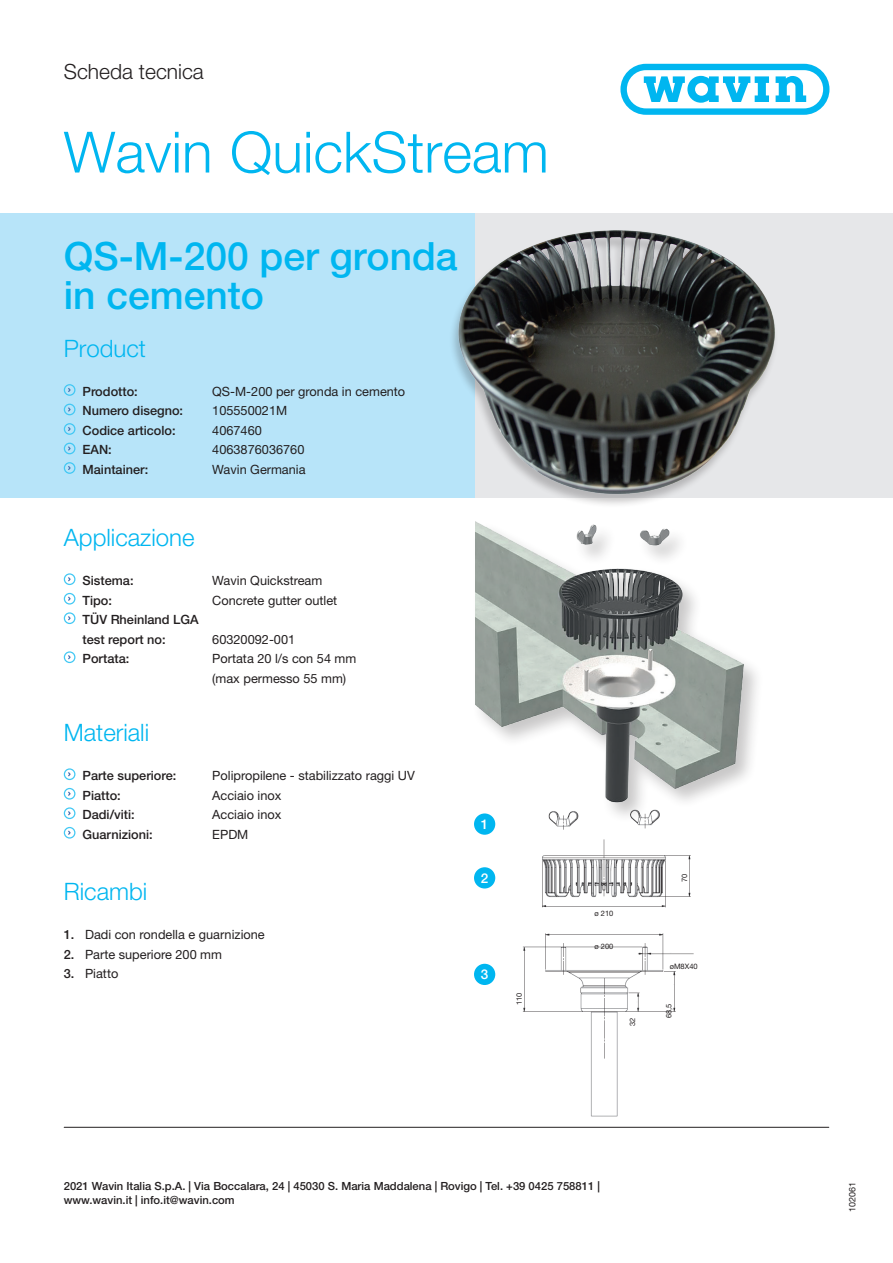
<style>
.page{position:relative;width:893px;height:1263px;background:#fff}
.page>*{position:absolute;margin:0;border:0;box-sizing:border-box;transform-origin:0 0}
.t1{font:300 57px "Helvetica Neue LT Std";color:#00b6f0}
.t2{font:500 39px/39px "Helvetica Neue LT Std";color:#00b6f0}
.t3{font:300 24px "Helvetica Neue LT Std";color:#00b6f0}
.t4{font:300 21px "Helvetica Neue LT Std";color:#231f20}
.t5{font:500 13.5px "Helvetica Neue LT Std";color:#fff}
.t6{font:12.75px "Helvetica Neue LT Std";color:#231f20}
.t7{font:500 12.75px/19.5px "Helvetica Neue LT Std";color:#231f20}
.t8{font:500 11.25px "Helvetica Neue LT Std";color:#231f20}
.t9{font:9px "Helvetica Neue LT Std";color:#231f20}
.t10{font:7.5px "Helvetica Neue LT Std";color:#231f20}
.s1{font-weight:500}
</style>
<div class="page">
<div style="left:0;top:213px;width:475px;height:284px;background:#b7e4f9"></div>
<div style="left:475px;top:213px;width:418px;height:284px;background:#e6e7e9"></div>
<div style="left:64px;top:384px;width:11px;height:12px;border:1px solid #42c8f4;border-radius:50%"></div>
<div style="left:64px;top:404px;width:11px;height:11px;border:1px solid #42c8f4;border-radius:50%"></div>
<svg style="left:68px;top:407px;width:3px;height:5px"></svg>
<div style="left:64px;top:423px;width:11px;height:12px;border:1px solid #42c8f4;border-radius:50%"></div>
<div style="left:64px;top:443px;width:11px;height:11px;border:1px solid #42c8f4;border-radius:50%"></div>
<svg style="left:68px;top:446px;width:3px;height:5px"></svg>
<div style="left:64px;top:462px;width:11px;height:12px;border:1px solid #42c8f4;border-radius:50%"></div>
<div style="left:64px;top:573px;width:11px;height:12px;border:1px solid #42c8f4;border-radius:50%"></div>
<div style="left:64px;top:593px;width:11px;height:12px;border:1px solid #42c8f4;border-radius:50%"></div>
<div style="left:64px;top:612px;width:11px;height:12px;border:1px solid #42c8f4;border-radius:50%"></div>
<div style="left:64px;top:651px;width:11px;height:12px;border:1px solid #42c8f4;border-radius:50%"></div>
<div style="left:64px;top:768px;width:11px;height:12px;border:1px solid #42c8f4;border-radius:50%"></div>
<div style="left:64px;top:788px;width:11px;height:12px;border:1px solid #42c8f4;border-radius:50%"></div>
<div style="left:64px;top:807px;width:11px;height:12px;border:1px solid #42c8f4;border-radius:50%"></div>
<div style="left:64px;top:827px;width:11px;height:12px;border:1px solid #42c8f4;border-radius:50%"></div>
<svg style="left:620px;top:64px;width:209px;height:51px"></svg>
<img style="left:452px;top:230px;width:323px;height:256px">
<hr style="left:64px;top:1127px;width:765px;height:1px;background:#231f20">
<svg style="left:474px;top:813px;width:21px;height:22px"></svg>
<div style="left:474px;top:867px;width:21px;height:21px;background:#00b6f0;border-radius:50%"></div>
<div style="left:474px;top:964px;width:21px;height:21px;background:#00b6f0;border-radius:50%"></div>
<img style="left:522px;top:839px;width:172px;height:278px">
<img style="left:475px;top:486px;width:288px;height:345px">
<p class="t4" style="left:64px;top:58px;width:142px">Scheda tecnica</p>
<p class="t1" style="left:64px;top:117px;width:487px">Wavin QuickStream</p>
<p class="t2" style="left:64px;top:236px;width:395px">QS-M-200 per gronda in cemento</p>
<p class="t3" style="left:64px;top:334px;width:84px">Product</p>
<p class="t7" style="left:83px;top:381px;width:57px">Prodotto:</p>
<p class="t6" style="left:212px;top:384px;width:194px">QS-M-200 per gronda in cemento</p>
<p class="t7" style="left:83px;top:401px;width:102px">Numero disegno:</p>
<p class="t6" style="left:212px;top:403px;width:76px">105550021M</p>
<p class="t7" style="left:83px;top:420px;width:95px">Codice articolo:</p>
<p class="t6" style="left:212px;top:423px;width:51px">4067460</p>
<p class="t7" style="left:83px;top:440px;width:31px">EAN:</p>
<p class="t6" style="left:212px;top:442px;width:94px">4063876036760</p>
<p class="t7" style="left:83px;top:459px;width:67px">Maintainer:</p>
<p class="t6" style="left:212px;top:462px;width:95px">Wavin Germania</p>
<p class="t3" style="left:64px;top:523px;width:132px">Applicazione</p>
<p class="t7" style="left:83px;top:571px;width:53px">Sistema:</p>
<p class="t6" style="left:212px;top:573px;width:112px">Wavin Quickstream</p>
<p class="t7" style="left:83px;top:590px;width:31px">Tipo:</p>
<p class="t6" style="left:212px;top:592px;width:126px">Concrete gutter outlet</p>
<p class="t7" style="left:83px;top:610px;width:118px">TÜV Rheinland LGA test report no:</p>
<p class="t6" style="left:212px;top:631px;width:84px">60320092-001</p>
<p class="t7" style="left:83px;top:649px;width:48px">Portata:</p>
<p class="t6" style="left:212px;top:651px;width:146px">Portata 20 l/s con 54 mm</p>
<p class="t6" style="left:212px;top:670px;width:135px">(max permesso 55 mm)</p>
<p class="t3" style="left:64px;top:718px;width:87px">Materiali</p>
<p class="t7" style="left:83px;top:766px;width:95px">Parte superiore:</p>
<p class="t6" style="left:212px;top:768px;width:204px">Polipropilene - stabilizzato raggi UV</p>
<p class="t7" style="left:83px;top:785px;width:40px">Piatto:</p>
<p class="t6" style="left:212px;top:787px;width:71px">Acciaio inox</p>
<p class="t7" style="left:83px;top:805px;width:54px">Dadi/viti:</p>
<p class="t6" style="left:212px;top:807px;width:71px">Acciaio inox</p>
<p class="t7" style="left:83px;top:824px;width:72px">Guarnizioni:</p>
<p class="t6" style="left:212px;top:826px;width:38px">EPDM</p>
<p class="t3" style="left:64px;top:877px;width:85px">Ricambi</p>
<p class="t6" style="left:64px;top:927px;width:202px"><span class="s1">1.</span> Dadi con rondella e guarnizione</p>
<p class="t6" style="left:64px;top:946px;width:160px"><span class="s1">2.</span> Parte superiore 200 mm</p>
<p class="t6" style="left:64px;top:966px;width:56px"><span class="s1">3.</span> Piatto</p>
<p class="t5" style="left:481px;top:816px;width:9px">1</p>
<p class="t5" style="left:481px;top:870px;width:9px">2</p>
<p class="t5" style="left:481px;top:966px;width:9px">3</p>
<p class="t10" style="left:514px;top:1005px;width:14px;rotate:-90deg">110</p>
<p class="t10" style="left:595px;top:909px;width:20px">ø 210</p>
<p class="t10" style="left:595px;top:942px;width:20px">ø 200</p>
<p class="t10" style="left:628px;top:1026px;width:10px;rotate:-90deg">32</p>
<p class="t10" style="left:680px;top:882px;width:10px;rotate:-90deg">70</p>
<p class="t10" style="left:670px;top:961px;width:29px">øM8X40</p>
<p class="t10" style="left:664px;top:1018px;width:16px;rotate:-90deg">68,5</p>
<p class="t8" style="left:64px;top:1179px;width:538px">2021 Wavin Italia S.p.A. | Via Boccalara, 24 | 45030 S. Maria Maddalena | Rovigo | Tel. +39 0425 758811 |</p>
<p class="t8" style="left:64px;top:1193px;width:172px">www.wavin.it | info.it@wavin.com</p>
<p class="t9" style="left:847px;top:1212px;width:32px;rotate:-90deg">102061</p>
</div>
